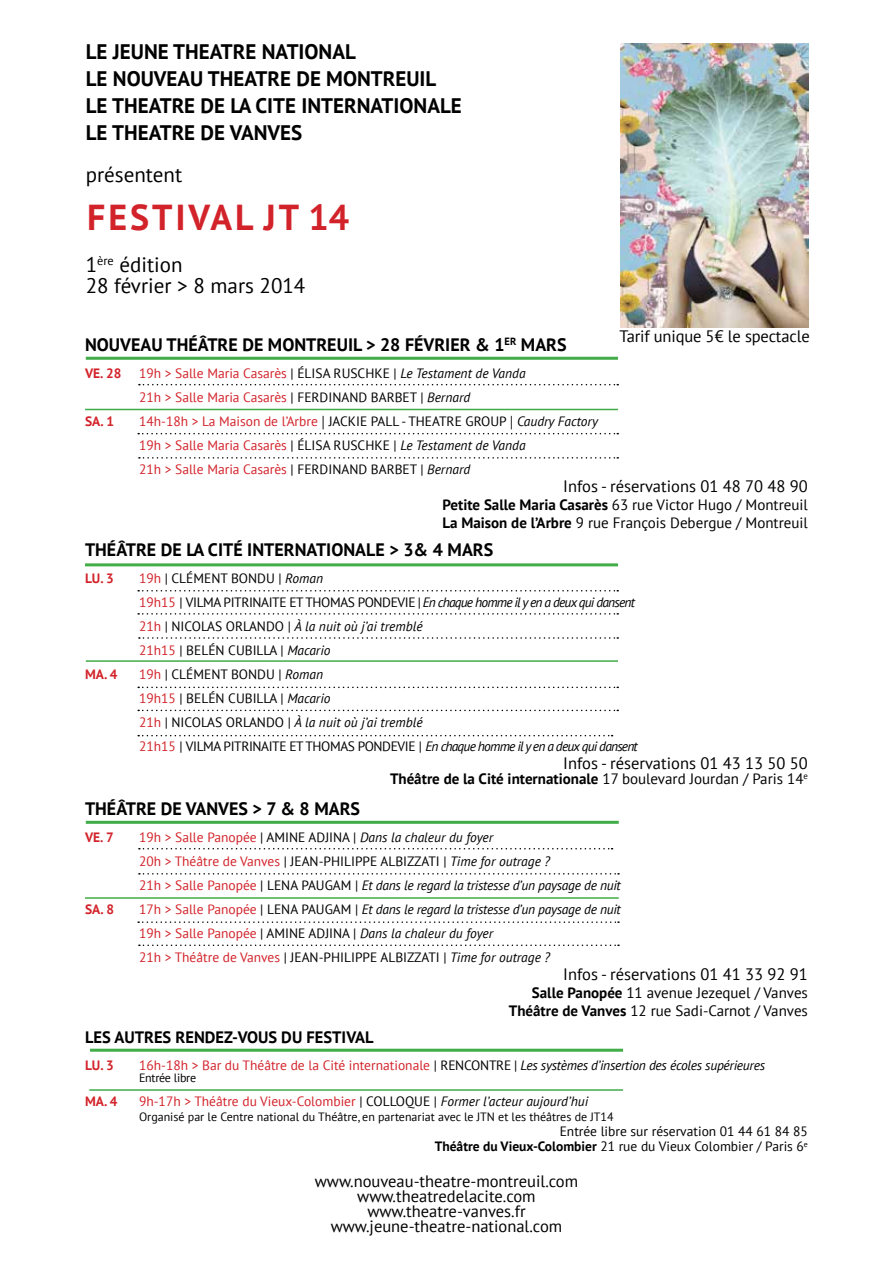
<style>
.page{position:relative;width:893px;height:1263px;background:#fff}
.page>*{position:absolute;margin:0;border:0;box-sizing:border-box;transform-origin:0 0}
.t1{font:700 36px "PT Sans";color:#d2232a}
.t2{font:700 21px/27px "PT Sans";color:#000}
.t3{font:21px/21px "PT Sans";color:#000}
.t4{font:700 18px "PT Sans";color:#000}
.t5{font:16.5px/15px "PT Sans";color:#000;text-align:center}
.t6{font:700 16.5px "PT Sans";color:#000}
.t7{font:15px/18px "PT Sans";color:#000}
.t8{font:700 15px "PT Sans";color:#000}
.t9{font:13.5px/24px "PT Sans";color:#d2232a}
.t10{font:13.5px/24px "PT Sans";color:#000}
.t11{font:italic 13.5px/24px "PT Sans";letter-spacing:-.02em;color:#000}
.t12{font:700 13.5px "PT Sans";color:#d2232a}
.t13{font:12px "PT Sans";color:#000}
.t14{font:12px "PT Sans";letter-spacing:-.02em;color:#000}
.s1{color:#000}
.s2{font-style:italic;color:#000}
.s3{font-family:"Minion Pro";color:#000}
.s4{font-weight:700}
.s5{color:#d2232a}
.s6{font-style:italic}
.s7{font-weight:400}
.s8{font-style:normal;color:#d2232a}
.s9{font-style:normal}
</style>
<div class="page">
<img style="left:620px;top:44px;width:189px;height:283px">
<hr style="left:86px;top:357px;width:532px;height:3px;background:#41ad49">
<hr style="left:86px;top:821px;width:533px;height:3px;background:#41ad49">
<hr style="left:90px;top:1049px;width:533px;height:3px;background:#41ad49">
<hr style="left:85px;top:563px;width:533px;height:3px;background:#41ad49">
<hr style="left:85px;top:409px;width:533px;height:1px;background:#41ad49">
<hr style="left:85px;top:897px;width:534px;height:2px;background:#41ad49">
<hr style="left:89px;top:1089px;width:534px;height:2px;background:#41ad49">
<hr style="left:86px;top:660px;width:532px;height:2px;background:#41ad49">
<svg style="left:139px;top:873px;width:480px;height:1px"></svg>
<svg style="left:138px;top:735px;width:475px;height:1px"></svg>
<svg style="left:139px;top:384px;width:479px;height:1px"></svg>
<svg style="left:139px;top:848px;width:474px;height:1px"></svg>
<svg style="left:138px;top:710px;width:480px;height:1px"></svg>
<svg style="left:138px;top:687px;width:480px;height:1px"></svg>
<svg style="left:139px;top:637px;width:479px;height:2px"></svg>
<svg style="left:138px;top:613px;width:480px;height:2px"></svg>
<svg style="left:138px;top:590px;width:480px;height:1px"></svg>
<svg style="left:138px;top:433px;width:480px;height:1px"></svg>
<svg style="left:138px;top:921px;width:481px;height:2px"></svg>
<svg style="left:139px;top:457px;width:479px;height:2px"></svg>
<svg style="left:139px;top:944px;width:480px;height:2px"></svg>
<h2 class="t2" style="left:86px;top:38px;width:378px">LE JEUNE THEATRE NATIONAL<br>LE NOUVEAU THEATRE DE MONTREUIL<br>LE THEATRE DE LA CITE INTERNATIONALE<br>LE THEATRE DE VANVES</h2>
<h2 class="t3" style="left:86px;top:164px;width:98px">présentent</h2>
<h1 class="t1" style="left:87px;top:194px;width:43px">Festival</h1>
<h1 class="t1" style="left:264px;top:194px;width:87px">JT 14</h1>
<h2 class="t3" style="left:86px;top:254px;width:221px">1<sup>ère</sup> édition<br>28 février &gt; 8 mars 2014</h2>
<p class="t5" style="left:619px;top:328px;width:192px">Tarif unique 5€ le spectacle</p>
<h3 class="t4" style="left:85px;top:332px;width:483px">NOUVEAU THÉÂTRE DE MONTREUIL &gt; 28 FÉVRIER &amp; 1<sup>ER</sup> MARS</h3>
<p class="t12" style="left:85px;top:364px;width:38px">VE. 28</p>
<p class="t9" style="left:139px;top:360px;width:388px">19h &gt; Salle Maria Casarès <span class="s1">| ÉLISA RUSCHKE |</span> <span class="s2">Le Testament de Vanda<br></span>21h &gt; Salle Maria Casarès <span class="s1">| FERDINAND BARBET |</span> <span class="s2">Bernard</span></p>
<p class="t12" style="left:85px;top:412px;width:30px">SA. 1</p>
<p class="t9" style="left:139px;top:408px;width:460px">14h-18h &gt; La Maison de l’Arbre <span class="s3">|</span> <span class="s1">JACKIE PALL - THEATRE GROUP</span> <span class="s3">|</span> <span class="s2">Caudry Factory<br></span>19h &gt; Salle Maria Casarès <span class="s1">| ÉLISA RUSCHKE |</span> <span class="s2">Le Testament de Vanda<br></span>21h &gt; Salle Maria Casarès <span class="s1">| FERDINAND BARBET |</span> <span class="s2">Bernard</span></p>
<p class="t5" style="left:563px;top:478px;width:246px">Infos - réservations 01 48 70 48 90</p>
<p class="t7" style="left:442px;top:495px;width:367px"><span class="s4">Petite Salle Maria Casarès</span> 63 rue Victor Hugo / Montreuil<br><span class="s4">La Maison de l’Arbre</span> 9 rue François Debergue / Montreuil</p>
<h3 class="t4" style="left:85px;top:538px;width:410px">THÉÂTRE DE LA CITÉ INTERNATIONALE &gt; 3&amp; 4 MARS</h3>
<p class="t12" style="left:85px;top:569px;width:30px">LU. 3</p>
<p class="t10" style="left:139px;top:566px;width:497px"><span class="s5">19h</span> | CLÉMENT BONDU | <span class="s6">Roman<br></span><span class="s5">19h15</span> | VILMA PITRINAITE ET THOMAS PONDEVIE | <span class="s6">En chaque homme il y en a deux qui dansent </span><span class="s5">21h</span> | NICOLAS ORLANDO | <span class="s6">À la nuit où j’ai tremblé<br></span><span class="s5">21h15</span> | BELÉN CUBILLA | <span class="s6">Macario</span></p>
<p class="t12" style="left:85px;top:665px;width:34px">MA. 4</p>
<p class="t10" style="left:139px;top:662px;width:500px"><span class="s5">19h</span> | CLÉMENT BONDU | <span class="s6">Roman<br></span><span class="s5">19h15</span> | BELÉN CUBILLA | <span class="s6">Macario<br></span><span class="s5">21h</span> | NICOLAS ORLANDO | <span class="s6">À la nuit où j’ai tremblé<br></span><span class="s5">21h15</span> | VILMA PITRINAITE ET THOMAS PONDEVIE | <span class="s6">En chaque homme il y en a deux qui dansent</span></p>
<p class="t5" style="left:563px;top:755px;width:246px">Infos - réservations 01 43 13 50 50</p>
<p class="t8" style="left:390px;top:769px;width:419px">Théâtre de la Cité internationale <span class="s7">17 boulevard Jourdan / Paris 14</span><sup>e</sup></p>
<h3 class="t4" style="left:85px;top:796px;width:277px">THÉÂTRE DE VANVES &gt; 7 &amp; 8 MARS</h3>
<p class="t12" style="left:85px;top:828px;width:30px">VE. 7</p>
<p class="t11" style="left:139px;top:824px;width:483px"><span class="s8">19h &gt; Salle Panopée</span> <span class="s9">| AMINE ADJINA |</span> Dans la chaleur du foyer<br><span class="s8">20h &gt; Théâtre de Vanves</span> <span class="s9">| JEAN-PHILIPPE ALBIZZATI |</span> Time for outrage ?<br><span class="s8">21h &gt; Salle Panopée</span> <span class="s9">| LENA PAUGAM |</span> Et dans le regard la tristesse d’un paysage de nuit</p>
<p class="t12" style="left:85px;top:900px;width:30px">SA. 8</p>
<p class="t11" style="left:139px;top:896px;width:483px"><span class="s8">17h &gt; Salle Panopée</span> <span class="s9">| LENA PAUGAM |</span> Et dans le regard la tristesse d’un paysage de nuit<br><span class="s8">19h &gt; Salle Panopée</span> <span class="s9">| AMINE ADJINA |</span> Dans la chaleur du foyer<br><span class="s8">21h &gt; Théâtre de Vanves</span> <span class="s9">| JEAN-PHILIPPE ALBIZZATI |</span> Time for outrage ?</p>
<p class="t5" style="left:563px;top:966px;width:246px">Infos - réservations 01 41 33 92 91</p>
<p class="t7" style="left:509px;top:983px;width:301px;text-align:right"><span class="s4">Salle Panopée</span> 11 avenue Jezequel / Vanves<br><span class="s4">Théâtre de Vanves</span> 12 rue Sadi-Carnot / Vanves</p>
<p class="t6" style="left:85px;top:1026px;width:290px">LES AUTRES RENDEZ-VOUS DU FESTIVAL</p>
<p class="t12" style="left:85px;top:1056px;width:30px">LU. 3</p>
<p class="t9" style="left:139px;top:1053px;width:627px">16h-18h &gt; Bar du Théâtre de la Cité internationale <span class="s1">| RENCONTRE |</span> <span class="s2">Les systèmes d’insertion des écoles supérieures</span></p>
<p class="t14" style="left:139px;top:1070px;width:59px">Entrée libre</p>
<p class="t12" style="left:85px;top:1092px;width:34px">MA. 4</p>
<p class="t9" style="left:139px;top:1089px;width:451px">9h-17h &gt; Théâtre du Vieux-Colombier <span class="s1">| COLLOQUE |</span> <span class="s2">Former l’acteur aujourd’hui</span></p>
<p class="t13" style="left:139px;top:1109px;width:476px">Organisé par le Centre national du Théâtre, en partenariat avec le JTN et les théâtres de JT14</p>
<p class="t10" style="left:435px;top:1123px;width:375px;line-height:15px;text-align:right">Entrée libre sur réservation 01 44 61 84 85<br><span class="s4">Théâtre du Vieux-Colombier</span> 21 rue du Vieux Colombier / Paris 6<sup>e</sup></p>
<p class="t5" style="left:315px;top:1173px;width:265px">www.nouveau-theatre-montreuil.com www.theatredelacite.com www.theatre-vanves.fr www.jeune-theatre-national.com</p>
</div>
